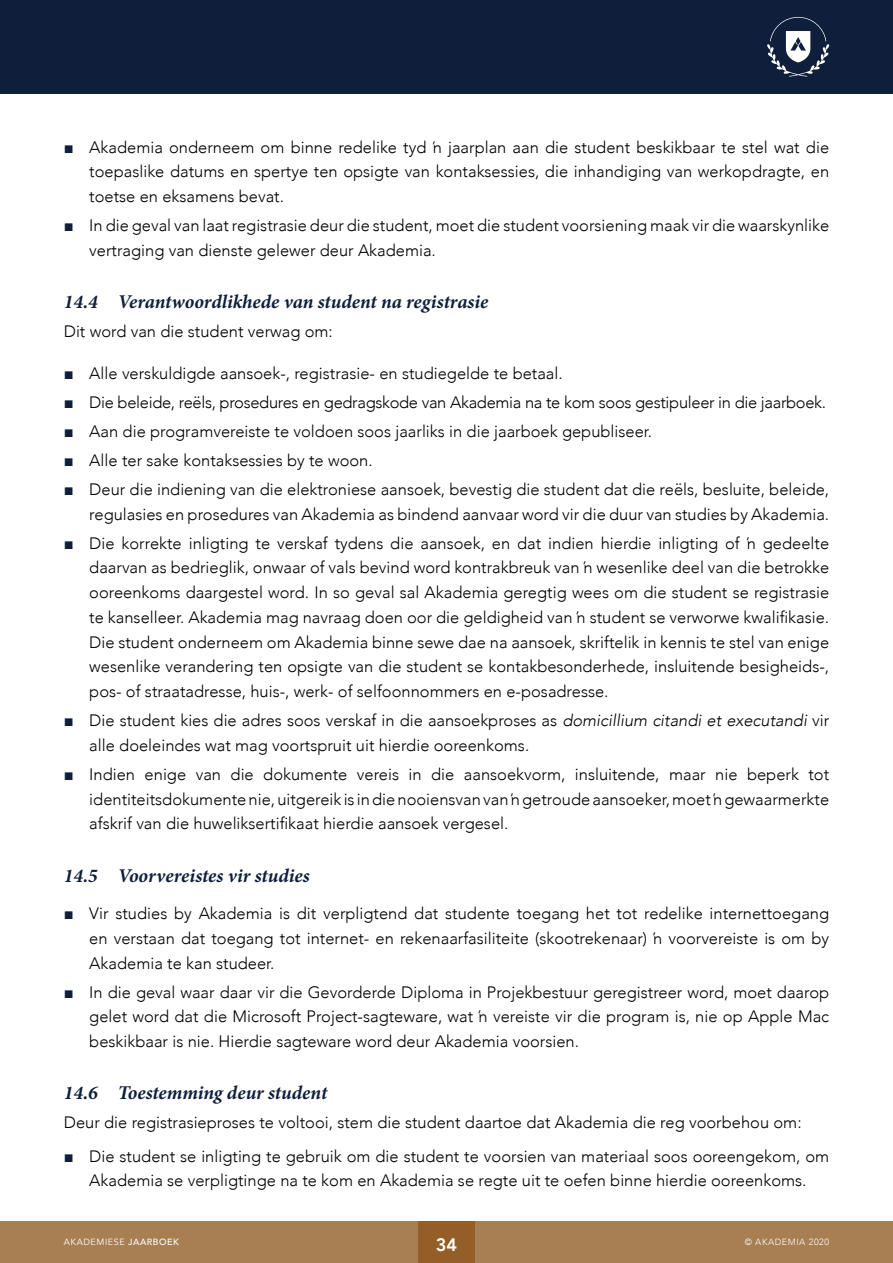
<style>
.page{position:relative;width:893px;height:1263px;background:#fff}
.page>*{position:absolute;margin:0;border:0;box-sizing:border-box;transform-origin:0 0}
.Kop_2{font:italic 700 19.5px "Minion Pro";color:#0e1e3b}
.t1{font:800 18px "Avenir";color:#fff}
.Body{font:300 16.5px/24.8px "Avenir";color:#000;text-align:justify}
.Body-2{font:300 16.5px "Avenir";letter-spacing:-.02em;color:#000}
.t2{font:9px "Avenir";letter-spacing:.06em;color:#fff}
.t3{font:300 9px "Avenir";letter-spacing:.06em;color:#fff}
.s1{font-family:"Arial";font-weight:400;color:#0e1e3b}
.s2{font-style:italic}
.s3{font-weight:500}
</style>
<div class="page">
<div style="left:0;top:0;width:893px;height:94px;background:#0e1e3b"></div>
<svg style="left:767px;top:17px;width:62px;height:60px"></svg>
<div style="left:0;top:1221px;width:893px;height:42px;background:#a87e53"></div>
<div style="left:418px;top:1221px;width:57px;height:42px;background:#935e28"></div>
<p class="Body" style="left:89px;top:135px;width:741px;text-indent:-26px"><span class="s1">■</span> Akademia onderneem om binne redelike tyd ŉ jaarplan aan die student beskikbaar te stel wat die toepaslike datums en spertye ten opsigte van kontaksessies, die inhandiging van werkopdragte, en toetse en eksamens bevat.</p>
<p class="Body" style="left:89px;top:213px;width:741px;text-indent:-26px"><span class="s1">■</span> In die geval van laat registrasie deur die student, moet die student voorsiening maak vir die waarskynlike vertraging van dienste gelewer deur Akademia.</p>
<p class="Kop_2" style="left:64px;top:288px;width:426px">14.4 Verantwoordlikhede van student na registrasie</p>
<p class="Body" style="left:64px;top:319px;width:271px">Dit word van die student verwag om:</p>
<p class="Body" style="left:64px;top:361px;width:500px"><span class="s1">■</span> Alle verskuldigde aansoek-, registrasie- en studiegelde te betaal.</p>
<p class="Body-2" style="left:64px;top:392px;width:764px"><span class="s1">■</span> Die beleide, reëls, prosedures en gedragskode van Akademia na te kom soos gestipuleer in die jaarboek.</p>
<p class="Body" style="left:64px;top:419px;width:590px"><span class="s1">■</span> Aan die programvereiste te voldoen soos jaarliks in die jaarboek gepubliseer.</p>
<p class="Body" style="left:64px;top:448px;width:310px"><span class="s1">■</span> Alle ter sake kontaksessies by te woon.</p>
<p class="Body" style="left:64px;top:477px;width:767px;text-align:right"><span class="s1">■</span> Deur die indiening van die elektroniese aansoek, bevestig die student dat die reëls, besluite, beleide, regulasies en prosedures van Akademia as bindend aanvaar word vir die duur van studies by Akademia.</p>
<p class="Body" style="left:89px;top:530px;width:741px;text-indent:-26px"><span class="s1">■</span> Die korrekte inligting te verskaf tydens die aansoek, en dat indien hierdie inligting of ŉ gedeelte daarvan as bedrieglik, onwaar of vals bevind word kontrakbreuk van ŉ wesenlike deel van die betrokke ooreenkoms daargestel word. In so geval sal Akademia geregtig wees om die student se registrasie te kanselleer. Akademia mag navraag doen oor die geldigheid van ŉ student se verworwe kwalifikasie.<br>Die student onderneem om Akademia binne sewe dae na aansoek, skriftelik in kennis te stel van enige wesenlike verandering ten opsigte van die student se kontakbesonderhede, insluitende besigheids-, pos- of straatadresse, huis-, werk- of selfoonnommers en e-posadresse.</p>
<p class="Body" style="left:89px;top:708px;width:741px;text-indent:-26px"><span class="s1">■</span> Die student kies die adres soos verskaf in die aansoekproses as <span class="s2">domicillium citandi et executandi</span> vir alle doeleindes wat mag voortspruit uit hierdie ooreenkoms.</p>
<p class="Body" style="left:89px;top:762px;width:741px;text-indent:-26px"><span class="s1">■</span> Indien enige van die dokumente vereis in die aansoekvorm, insluitende, maar nie beperk tot identiteitsdokumente nie, uitgereik is in die nooiensvan van ŉ getroude aansoeker, moet ŉ gewaarmerkte afskrif van die huweliksertifikaat hierdie aansoek vergesel.</p>
<p class="Kop_2" style="left:64px;top:861px;width:247px">14.5 Voorvereistes vir studies</p>
<p class="Body" style="left:89px;top:901px;width:741px;text-indent:-26px"><span class="s1">■</span> Vir studies by Akademia is dit verpligtend dat studente toegang het tot redelike internettoegang en verstaan dat toegang tot internet- en rekenaarfasiliteite (skootrekenaar) ŉ voorvereiste is om by Akademia te kan studeer.</p>
<p class="Body" style="left:89px;top:979px;width:741px;text-indent:-26px"><span class="s1">■</span> In die geval waar daar vir die Gevorderde Diploma in Projekbestuur geregistreer word, moet daarop gelet word dat die Microsoft Project-sagteware, wat ŉ vereiste vir die program is, nie op Apple Mac beskikbaar is nie. Hierdie sagteware word deur Akademia voorsien.</p>
<p class="Kop_2" style="left:64px;top:1079px;width:265px">14.6 Toestemming deur student</p>
<p class="Body" style="left:64px;top:1110px;width:739px">Deur die registrasieproses te voltooi, stem die student daartoe dat Akademia die reg voorbehou om:</p>
<p class="Body" style="left:64px;top:1143px;width:767px;text-align:center"><span class="s1">■</span> Die student se inligting te gebruik om die student te voorsien van materiaal soos ooreengekom, om<br>Akademia se verpligtinge na te kom en Akademia se regte uit te oefen binne hierdie ooreenkoms.</p>
<p class="t1" style="left:436px;top:1231px;width:23px">34</p>
<p class="t2" style="left:64px;top:1237px;width:117px">AKADEMIESE <span class="s3">JAARBOEK</span></p>
<p class="t3" style="left:745px;top:1237px;width:86px">© AKADEMIA 2020</p>
</div>
